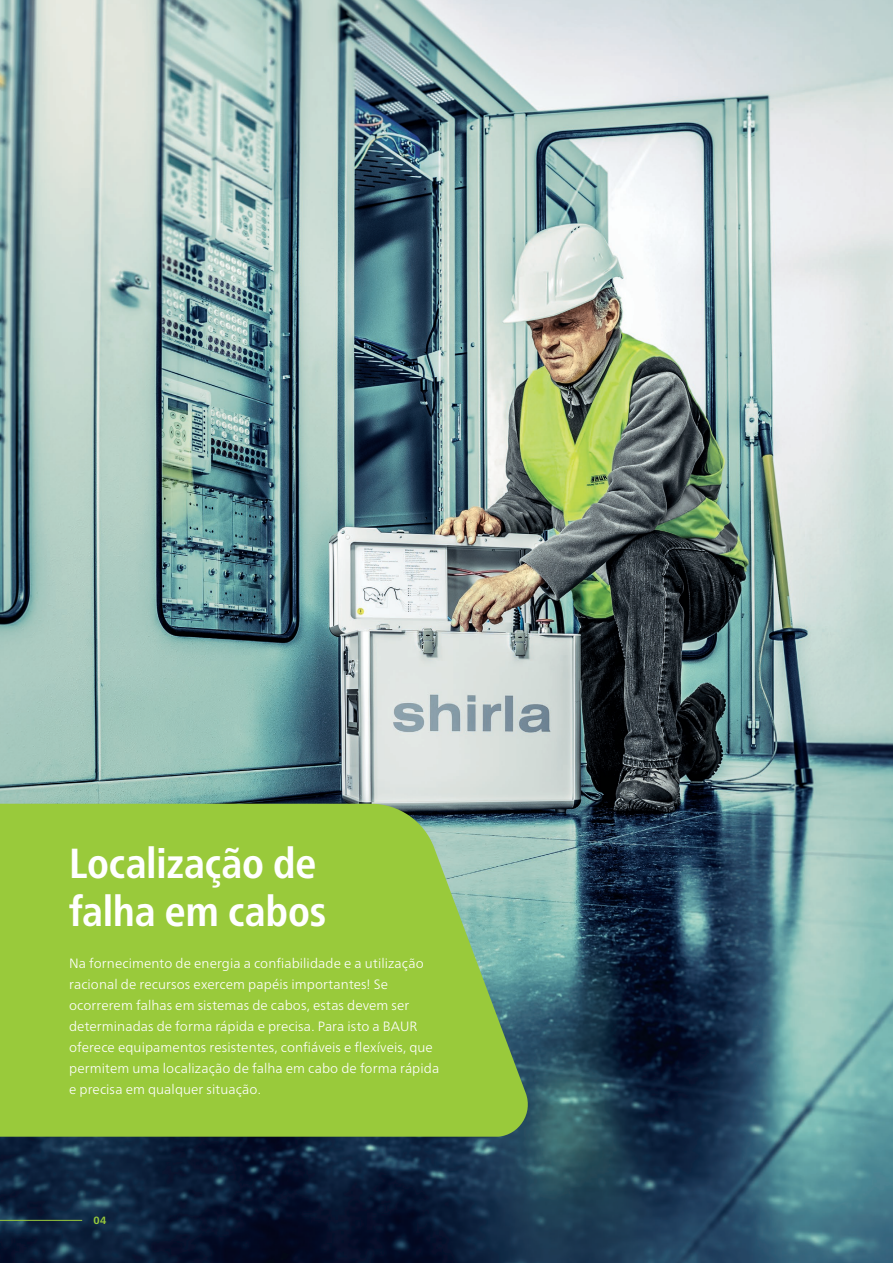
<style>
.page{position:relative;width:893px;height:1263px;background:#fff}
.page>*{position:absolute;margin:0;border:0;box-sizing:border-box;transform-origin:0 0}
.t1{font:700 condensed 42px/48px "Frutiger Neue LTW1 G";letter-spacing:-.01em;color:#fff}
.t2{font:300 13.5px/21px "Frutiger Neue LTW1 G";letter-spacing:.01em;color:#fff}
.t3{font:700 10.5px "Frutiger Neue LTW1 G";color:#99ca3b}
</style>
<div class="page">
<img style="left:0;top:0;width:893px;height:1263px">
<hr style="left:0;top:1220px;width:82px;height:1px;background:#99ca3b">
<svg style="left:0;top:804px;width:533px;height:333px;background:#94c545"></svg>
<p class="t1" style="left:69px;top:836px;width:259px">Localização de falha em cabos</p>
<p class="t2" style="left:69px;top:952px;width:372px">Na fornecimento de energia a confiabilidade e a utilização racional de recursos exercem papéis importantes! Se ocorrerem falhas em sistemas de cabos, estas devem ser determinadas de forma rápida e precisa. Para isto a BAUR oferece equipamentos resistentes, confiáveis e flexíveis, que permitem uma localização de falha em cabo de forma rápida e precisa em qualquer situação.</p>
<p class="t3" style="left:94px;top:1213px;width:14px">04</p>
</div>
